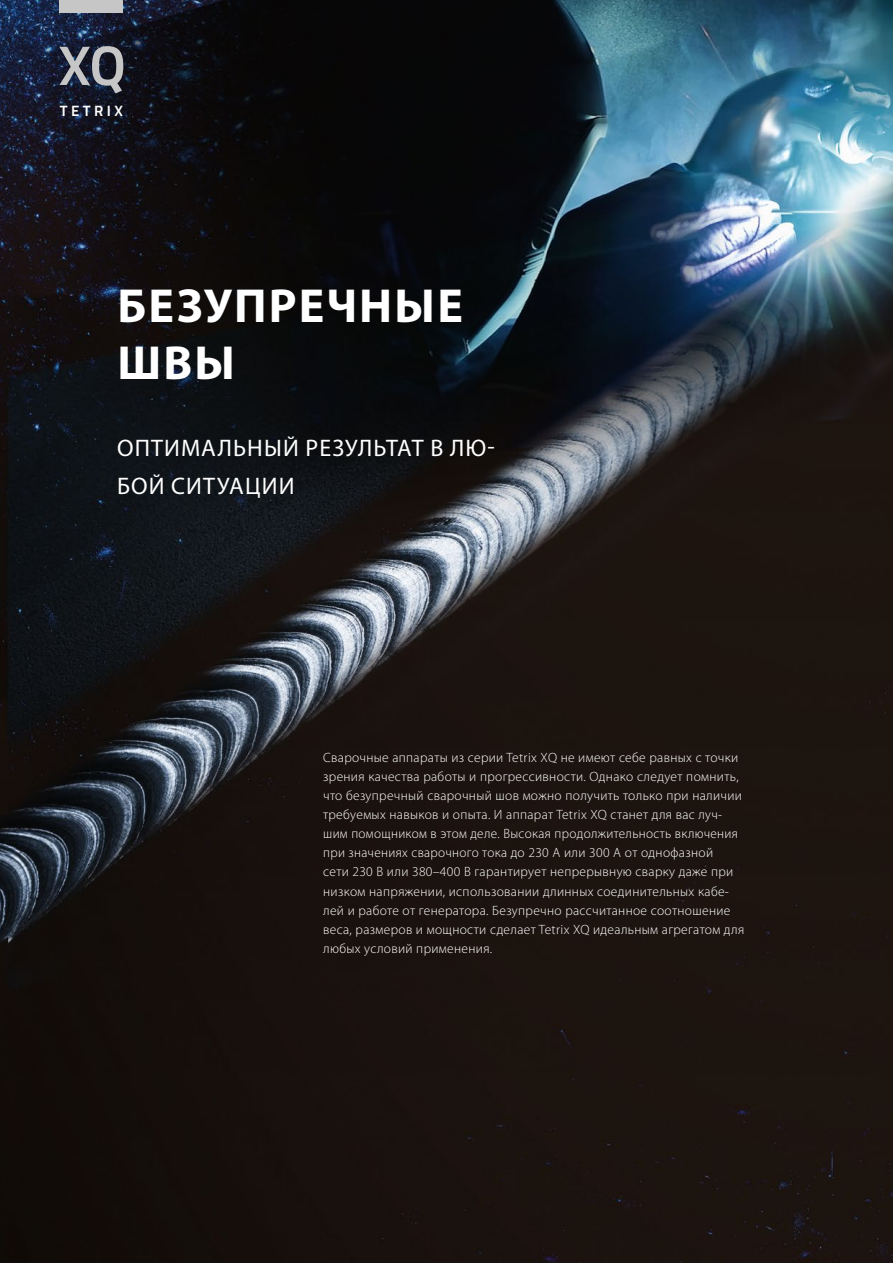
<style>
.page{position:relative;width:893px;height:1263px;background:#fff}
.page>*{position:absolute;margin:0;border:0;box-sizing:border-box;transform-origin:0 0}
.t1{font:700 48px/57.3px "Myriad Pro";letter-spacing:.045em;color:#fff}
.t2{font:24px/38.2px "Myriad Pro";letter-spacing:.045em;color:#fff}
.t3{font:700 15px "Titillium Text";letter-spacing:.23em;color:#fff}
.t4{font:300 13.5px/19.2px "Myriad Pro";letter-spacing:.025em;color:#fff}
</style>
<div class="page">
<img style="left:0;top:0;width:893px;height:1263px">
<svg style="left:60px;top:46px;width:63px;height:47px;background:#5c5f6b"></svg>
<div style="left:60px;top:0;width:63px;height:13px;background:#c6c6c6"></div>
<p class="t3" style="left:60px;top:99px;width:65px">TETRIX</p>
<h1 class="t1" style="left:117px;top:275px;width:347px">БЕЗУПРЕЧНЫЕ<br>ШВЫ</h1>
<h2 class="t2" style="left:117px;top:428px;width:379px">ОПТИМАЛЬНЫЙ РЕЗУЛЬТАТ В ЛЮ-<br>БОЙ СИТУАЦИИ</h2>
<p class="t4" style="left:323px;top:748px;width:423px">Сварочные аппараты из серии Tetrix XQ не имеют себе равных с точки зрения качества работы и прогрессивности. Однако следует помнить, что безупречный сварочный шов можно получить только при наличии требуемых навыков и опыта. И аппарат Tetrix XQ станет для вас луч&shy;шим помощником в этом деле. Высокая продолжительность включения при значениях сварочного тока до 230 А или 300 А от однофазной<br>сети 230 В или 380–400 В гарантирует непрерывную сварку даже при низком напряжении, использовании длинных соединительных кабе&shy;лей и работе от генератора. Безупречно рассчитанное соотношение веса, размеров и мощности сделает Tetrix XQ идеальным агрегатом для любых условий применения.</p>
</div>
